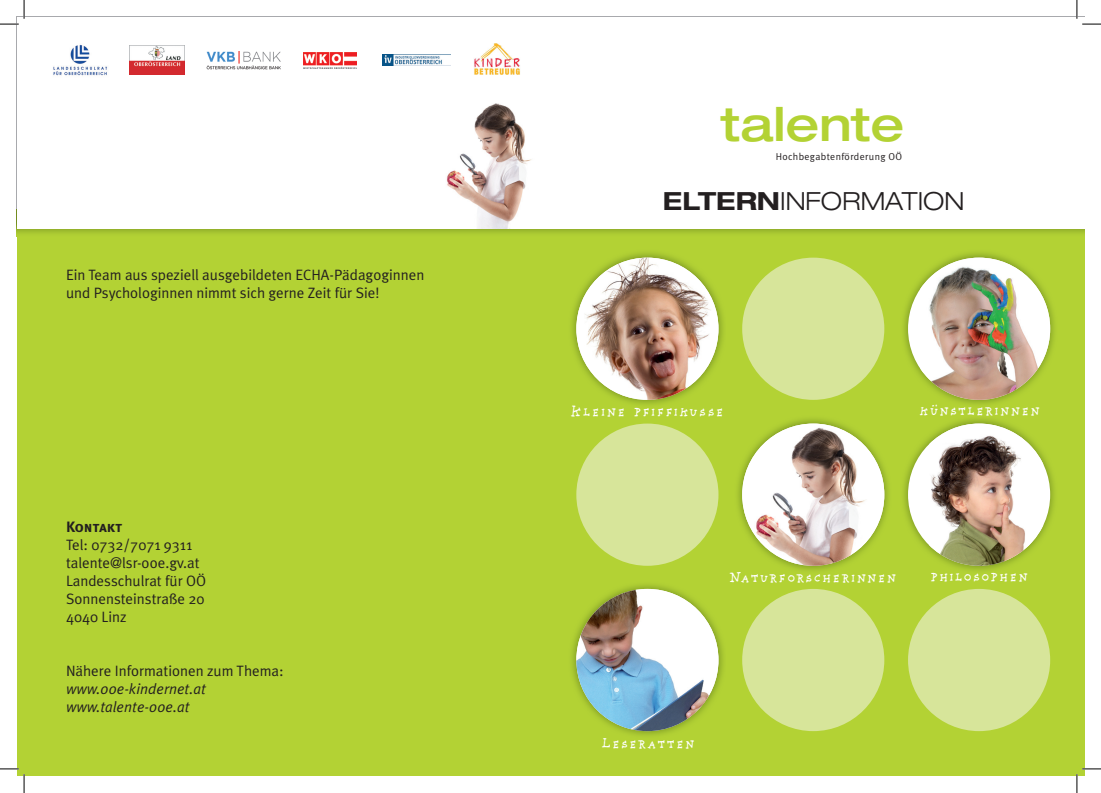
<style>
.page{position:relative;width:1101px;height:793px;background:#fff}
.page>*{position:absolute;margin:0;border:0;box-sizing:border-box;transform-origin:0 0}
.t1{font:500 expanded 46.88px "Helvetica Neue LT Std";color:#b3d234}
.t2{font:300 expanded 25px "Helvetica Neue LT Std";color:#231f20}
.t3{font:15px/18px "Meta Plus";color:#231f20}
.t4{font:15px "Providence Caps";color:#fff}
.t5{font:italic 15px/18px "Meta Plus";color:#231f20}
.t6{font:15px "Meta Plus Bold Caps";color:#231f20}
.t7{font:10px "Meta Plus";letter-spacing:.035em;color:#231f20}
.s1{font-weight:700}
</style>
<div class="page">
<div style="left:17px;top:209px;width:1067px;height:566px;background:#b3d234"></div>
<img style="left:16px;top:16px;width:1068px;height:220px">
<div style="left:17px;top:17px;width:1067px;height:212px;background:#fff"></div>
<img style="left:474px;top:43px;width:46px;height:31px">
<img style="left:572px;top:253px;width:151px;height:151px">
<img style="left:576px;top:257px;width:142px;height:142px;border-radius:71px">
<div style="left:742px;top:257px;width:142px;height:142px;background:#d7e59a;border-radius:50%"></div>
<img style="left:904px;top:253px;width:150px;height:151px">
<div style="left:908px;top:257px;width:142px;height:142px;background:#fff;border-radius:50%"></div>
<img style="left:920px;top:257px;width:130px;height:142px">
<div style="left:576px;top:423px;width:142px;height:142px;background:#d7e59a;border-radius:50%"></div>
<img style="left:738px;top:419px;width:150px;height:151px">
<img style="left:742px;top:423px;width:142px;height:142px;border-radius:71px">
<img style="left:904px;top:419px;width:150px;height:151px">
<div style="left:908px;top:423px;width:142px;height:142px;background:#fff;border-radius:50%"></div>
<img style="left:929px;top:423px;width:114px;height:142px">
<img style="left:572px;top:585px;width:151px;height:150px">
<img style="left:576px;top:588px;width:142px;height:142px;border-radius:71px">
<div style="left:742px;top:588px;width:142px;height:142px;background:#d7e59a;border-radius:50%"></div>
<div style="left:908px;top:588px;width:142px;height:142px;background:#d7e59a;border-radius:50%"></div>
<img style="left:53px;top:44px;width:54px;height:32px">
<img style="left:129px;top:45px;width:56px;height:29px">
<img style="left:304px;top:52px;width:52px;height:17px">
<img style="left:382px;top:54px;width:68px;height:12px">
<img style="left:206px;top:52px;width:75px;height:18px">
<img style="left:447px;top:103px;width:85px;height:126px">
<svg style="left:0;top:0;width:25px;height:25px"></svg>
<svg style="left:0;top:768px;width:25px;height:24px"></svg>
<svg style="left:1076px;top:0;width:24px;height:25px"></svg>
<svg style="left:1076px;top:767px;width:24px;height:25px"></svg>
<p class="t3" style="left:66px;top:265px;width:360px">Ein Team aus speziell ausgebildeten ECHA-Pädagoginnen und Psychologinnen nimmt sich gerne Zeit für Sie!</p>
<p class="t6" style="left:66px;top:518px;width:58px">Kontakt</p>
<p class="t3" style="left:66px;top:535px;width:142px">Tel: 0732/7071 9311 talente@lsr-ooe.gv.at<br>Landesschulrat für OÖ<br>Sonnensteinstraße 20<br>4040 Linz</p>
<p class="t3" style="left:66px;top:661px;width:219px">Nähere Informationen zum Thema:</p>
<p class="t5" style="left:66px;top:679px;width:141px">www.ooe-kindernet.at www.talente-ooe.at</p>
<h1 class="t1" style="left:721px;top:95px;width:185px">talente</h1>
<p class="t7" style="left:775px;top:150px;width:128px">Hochbegabtenförderung OÖ</p>
<h2 class="t2" style="left:663px;top:186px;width:303px"><span class="s1">ELTERN</span>INFORMATION</h2>
<p class="t4" style="left:570px;top:402px;width:156px">Kleine pfiffikusse</p>
<p class="t4" style="left:918px;top:401px;width:123px">künstlerinnen</p>
<p class="t4" style="left:728px;top:567px;width:170px">Naturforscherinnen</p>
<p class="t4" style="left:930px;top:567px;width:100px">philosophen</p>
<p class="t4" style="left:601px;top:734px;width:96px">Leseratten</p>
</div>
